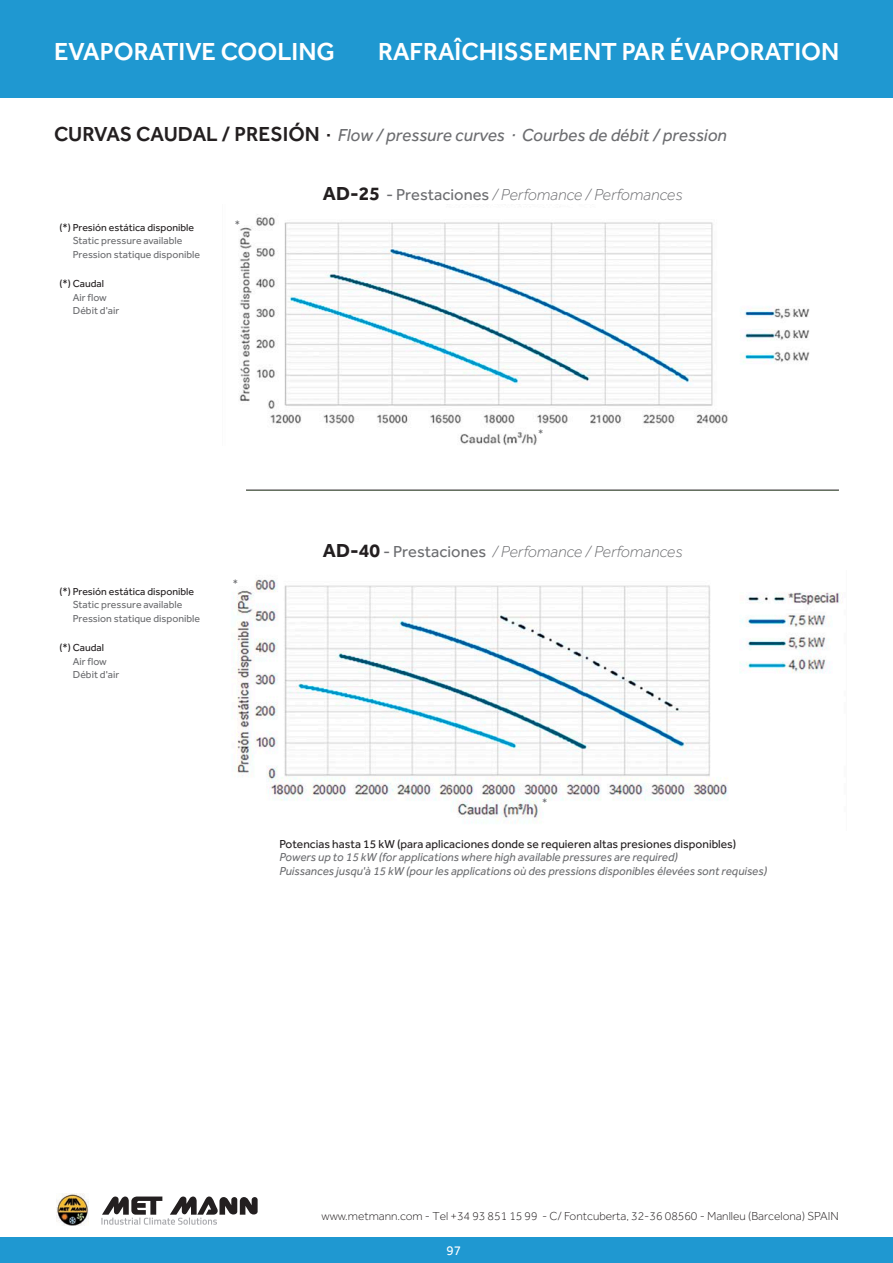
<style>
.page{position:relative;width:893px;height:1263px;background:#fff}
.page>*{position:absolute;margin:0;border:0;box-sizing:border-box;transform-origin:0 0}
.t1{font:500 25.5px "Effra";color:#fff}
.t2{font:italic 18px "Effra";color:#6c6d70}
.t3{font:italic 300 16.5px "Effra";color:#6c6d70}
.t4{font:13.5px "Effra";color:#fff}
.t5{font:italic 12px "Effra";color:#6c6d70}
.t6{font:300 12px "Effra";color:#231f20}
.t7{font:12px "Effra";color:#231f20}
.t8{font:10.5px "Effra";color:#6c6d70}
.t9{font:10.5px "Effra";color:#231f20}
.s1{font-weight:500;font-style:normal;font-size:21px;color:#231f20}
.s2{font-weight:500;font-style:normal;color:#231f20}
.s3{font-weight:700;font-style:normal;font-size:19.5px;color:#231f20}
.s4{font-weight:400;font-style:normal}
</style>
<div class="page">
<div style="left:0;top:1238px;width:893px;height:25px;background:#1f98d1"></div>
<div style="left:0;top:0;width:893px;height:98px;background:#1f98d1"></div>
<img style="left:56px;top:1193px;width:33px;height:33px">
<svg style="left:101px;top:1196px;width:157px;height:29px"></svg>
<img style="left:238px;top:214px;width:572px;height:231px">
<hr style="left:246px;top:490px;width:593px;height:1px;background:#231f20">
<img style="left:233px;top:579px;width:609px;height:245px">
<p class="t1" style="left:54px;top:36px;width:282px">EVAPORATIVE COOLING</p>
<p class="t1" style="left:378px;top:36px;width:463px">RAFRAÎCHISSEMENT PAR ÉVAPORATION</p>
<p class="t2" style="left:54px;top:124px;width:674px"><span class="s1">CURVAS CAUDAL / PRESIÓN</span> <span class="s2">·</span> Flow / pressure curves · Courbes de débit / pression</p>
<p class="t9" style="left:60px;top:221px;width:136px">(*) Presión estática disponible</p>
<p class="t8" style="left:73px;top:235px;width:111px">Static pressure available</p>
<p class="t8" style="left:73px;top:248px;width:129px">Pression statique disponible</p>
<p class="t9" style="left:60px;top:277px;width:46px">(*) Caudal</p>
<p class="t8" style="left:73px;top:291px;width:35px">Air flow</p>
<p class="t8" style="left:73px;top:304px;width:48px">Débit d'air</p>
<p class="t8" style="left:235px;top:218px;width:7px">*</p>
<p class="t9" style="left:60px;top:585px;width:136px">(*) Presión estática disponible</p>
<p class="t8" style="left:73px;top:599px;width:111px">Static pressure available</p>
<p class="t8" style="left:73px;top:612px;width:129px">Pression statique disponible</p>
<p class="t9" style="left:60px;top:642px;width:46px">(*) Caudal</p>
<p class="t8" style="left:73px;top:655px;width:35px">Air flow</p>
<p class="t8" style="left:73px;top:669px;width:48px">Débit d'air</p>
<p class="t8" style="left:233px;top:578px;width:7px">*</p>
<p class="t3" style="left:323px;top:185px;width:361px"><span class="s3">AD-25</span> <span class="s4">- Prestaciones</span> / Perfomance / Perfomances</p>
<p class="t8" style="left:538px;top:427px;width:7px">*</p>
<p class="t3" style="left:323px;top:543px;width:361px"><span class="s3">AD-40</span> <span class="s4">- Prestaciones</span> / Perfomance / Perfomances</p>
<p class="t8" style="left:542px;top:797px;width:7px">*</p>
<p class="t7" style="left:279px;top:837px;width:458px">Potencias hasta 15 kW (para aplicaciones donde se requieren altas presiones disponibles)</p>
<p class="t5" style="left:279px;top:850px;width:400px">Powers up to 15 kW (for applications where high available pressures are required)</p>
<p class="t5" style="left:279px;top:864px;width:489px">Puissances jusqu'à 15 kW (pour les applications où des pressions disponibles élevées sont requises)</p>
<p class="t6" style="left:322px;top:1209px;width:519px">www.metmann.com - Tel +34 93 851 15 99 - C/ Fontcuberta, 32-36 08560 - Manlleu (Barcelona) SPAIN</p>
<p class="t4" style="left:446px;top:1242px;width:16px">97</p>
</div>
